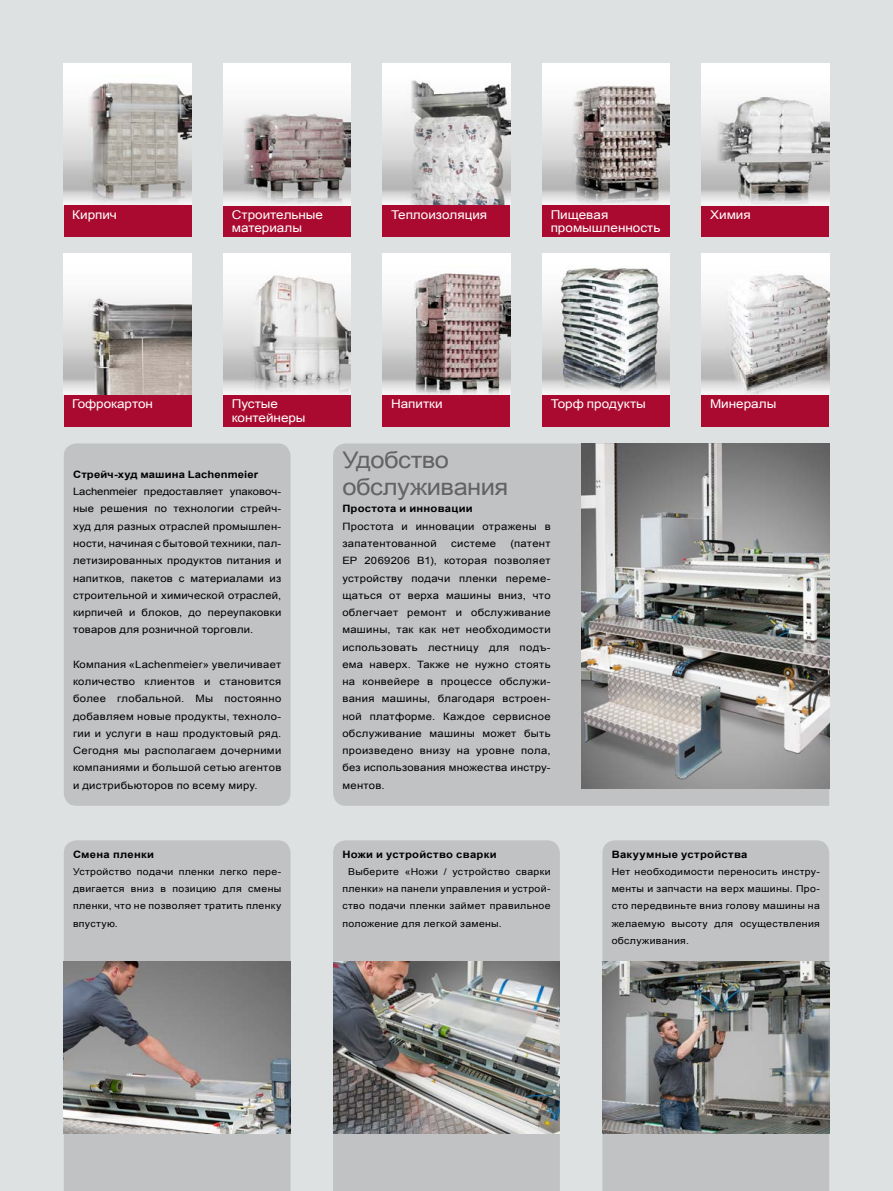
<style>
.page{position:relative;width:893px;height:1191px;background:#dde1e1}
.page>*{position:absolute;margin:0;border:0;box-sizing:border-box;transform-origin:0 0}
.t1{font:22.95px/27px "Arial";letter-spacing:-.02em;color:#646363;scale:1.11 1}
.t2{font:12.15px/13.5px "Arial";color:#fff;scale:1.11 1}
.t3{font:10.2px/17.2px "Arial";letter-spacing:.025em;color:#000;text-align:justify;scale:1.11 1}
.t4{font:700 10.2px "Arial";letter-spacing:.025em;color:#000;scale:1.11 1}
.t5{font:9.45px/17.2px "Arial";letter-spacing:.03em;color:#000;text-align:justify;scale:1.11 1}
</style>
<div class="page">
<div style="left:64px;top:840px;width:227px;height:351px;background:#c1c2c4"></div>
<div style="left:333px;top:840px;width:227px;height:351px;background:#c1c2c4"></div>
<div style="left:602px;top:840px;width:227px;height:351px;background:#c1c2c4"></div>
<div style="left:333px;top:443px;width:496px;height:363px;background:#c1c2c4"></div>
<div style="left:64px;top:443px;width:227px;height:363px;background:#c1c2c4;border-radius:13px"></div>
<img style="left:602px;top:961px;width:227px;height:172px">
<img style="left:333px;top:961px;width:227px;height:172px">
<img style="left:64px;top:961px;width:227px;height:172px">
<img style="left:581px;top:443px;width:248px;height:345px">
<img style="left:64px;top:64px;width:127px;height:141px">
<div style="left:64px;top:205px;width:127px;height:31px;background:#aa0a2f"></div>
<img style="left:383px;top:254px;width:127px;height:141px">
<div style="left:383px;top:395px;width:127px;height:31px;background:#aa0a2f"></div>
<img style="left:542px;top:254px;width:128px;height:141px">
<div style="left:542px;top:395px;width:128px;height:31px;background:#aa0a2f"></div>
<img style="left:702px;top:254px;width:127px;height:141px">
<div style="left:702px;top:395px;width:127px;height:31px;background:#aa0a2f"></div>
<img style="left:542px;top:64px;width:128px;height:141px">
<div style="left:542px;top:205px;width:128px;height:31px;background:#aa0a2f"></div>
<div style="left:223px;top:205px;width:128px;height:31px;background:#aa0a2f"></div>
<img style="left:223px;top:64px;width:128px;height:141px">
<img style="left:383px;top:64px;width:127px;height:141px">
<div style="left:383px;top:205px;width:127px;height:31px;background:#aa0a2f"></div>
<div style="left:702px;top:205px;width:127px;height:31px;background:#aa0a2f"></div>
<img style="left:702px;top:64px;width:127px;height:141px">
<div style="left:64px;top:395px;width:127px;height:31px;background:#aa0a2f"></div>
<img style="left:64px;top:254px;width:127px;height:141px">
<div style="left:223px;top:395px;width:128px;height:31px;background:#aa0a2f"></div>
<img style="left:223px;top:254px;width:128px;height:141px">
<p class="t2" style="left:72px;top:207px;width:42px">Кирпич</p>
<p class="t2" style="left:232px;top:207px;width:84px">Строительные материалы</p>
<p class="t2" style="left:391px;top:207px;width:88px">Теплоизоляция</p>
<p class="t2" style="left:710px;top:207px;width:38px">Химия</p>
<p class="t2" style="left:551px;top:207px;width:100px">Пищевая промышленность</p>
<p class="t2" style="left:72px;top:397px;width:74px">Гофрокартон</p>
<p class="t2" style="left:232px;top:397px;width:68px">Пустые контейнеры</p>
<p class="t4" style="left:73px;top:467px;width:168px">Стрейч-худ машина Lachenmeier</p>
<p class="t3" style="left:73px;top:483px;width:189px">Lachenmeier предоставляет упаковоч&shy;ные решения по технологии стрейч&shy;худ для разных отраслей промышлен&shy;ности, начиная с бытовой техники, пал&shy;летизированных продуктов питания и напитков, пакетов с материалами из строительной и химической отраслей, кирпичей и блоков, до переупаковки товаров для розничной торговли.</p>
<p class="t3" style="left:73px;top:655px;width:189px">Компания «Lachenmeier» увеличивает количество клиентов и становится более глобальной. Мы постоянно добавляем новые продукты, техноло&shy;гии и услуги в наш продуктовый ряд.<br>Сегодня мы располагаем дочерними компаниями и большой сетью агентов и дистрибьюторов по всему миру.</p>
<p class="t4" style="left:73px;top:847px;width:75px">Смена пленки</p>
<p class="t5" style="left:73px;top:863px;width:189px">Устройство подачи пленки легко пере&shy;двигается вниз в позицию для смены пленки, что не позволяет тратить пленку впустую.</p>
<p class="t2" style="left:391px;top:397px;width:48px">Напитки</p>
<p class="t2" style="left:551px;top:397px;width:87px">Торф продукты</p>
<p class="t2" style="left:710px;top:397px;width:61px">Минералы</p>
<h1 class="t1" style="left:342px;top:446px;width:151px">Удобство обслуживания</h1>
<p class="t4" style="left:342px;top:502px;width:119px">Простота и инновации</p>
<p class="t3" style="left:342px;top:517px;width:189px">Простота и инновации отражены в запатентованной</p>
<p class="t3" style="left:342px;top:535px;width:189px;text-indent:168px">(патент EP 2069206 B1), которая позволяет устройству подачи пленки переме&shy;щаться от верха машины вниз, что облегчает ремонт и обслуживание машины, так как нет необходимости использовать лестницу для подъ&shy;ема наверх. Также не нужно стоять на конвейере в процессе обслужи&shy;вания машины, благодаря встроен&shy;ной платформе. Каждое сервисное обслуживание машины может быть произведено внизу на уровне пола, без использования множества инстру&shy;ментов.</p>
<p class="t3" style="left:451px;top:535px;width:42px">системе</p>
<p class="t4" style="left:342px;top:847px;width:141px">Ножи и устройство сварки</p>
<p class="t5" style="left:342px;top:863px;width:189px;text-indent:6px">Выберите «Ножи / устройство сварки пленки» на панели управления и устрой&shy;ство подачи пленки займет правильное положение для легкой замены.</p>
<p class="t4" style="left:612px;top:847px;width:124px">Вакуумные устройства</p>
<p class="t5" style="left:612px;top:863px;width:189px">Нет необходимости переносить инстру&shy;менты и запчасти на верх машины. Про&shy;сто передвиньте вниз голову машины на желаемую высоту для осуществления обслуживания.</p>
</div>
